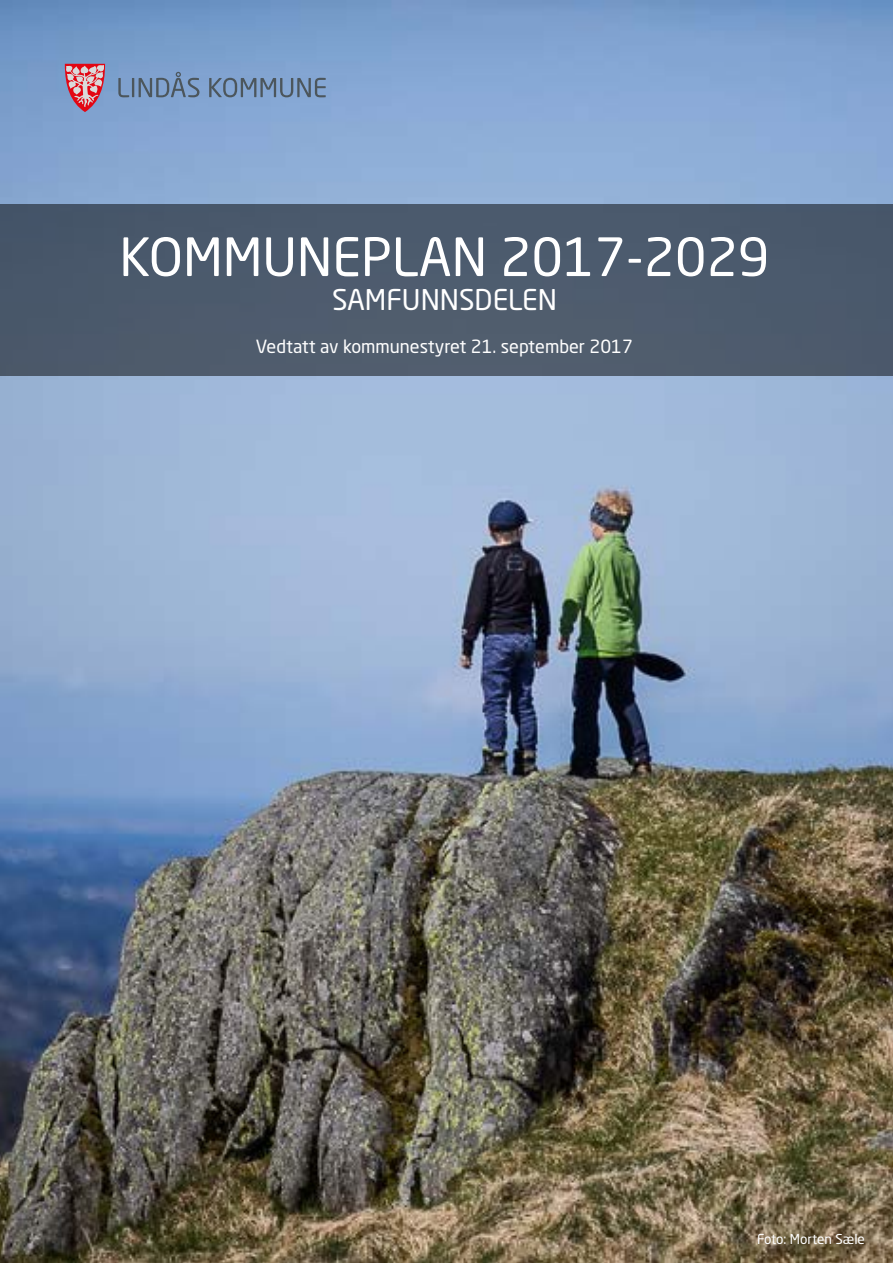
<style>
.page{position:relative;width:893px;height:1263px;background:#fff}
.page>*{position:absolute;margin:0;border:0;box-sizing:border-box;transform-origin:0 0}
.t1{font:52.05px "Neo Sans Std";color:#fff}
.t2{font:28.2px "Neo Sans Std";color:#fff}
.t3{font:18px "Neo Sans Std";color:#fff}
.t4{font:13.5px "Neo Sans Std";color:#fff}
</style>
<div class="page">
<img style="left:0;top:0;width:893px;height:1263px">
<div style="left:0;top:204px;width:893px;height:171px;background:#4c5a6d"></div>
<svg style="left:65px;top:64px;width:40px;height:48px;background:#c67b8b"></svg>
<svg style="left:118px;top:72px;width:81px;height:25px;background:#718db0"></svg>
<svg style="left:209px;top:78px;width:117px;height:19px;background:#6f88a8"></svg>
<h1 class="t1" style="left:119px;top:225px;width:652px">KOMMUNEPLAN 2017-2029</h1>
<h2 class="t2" style="left:332px;top:282px;width:226px">SAMFUNNSDELEN</h2>
<p class="t3" style="left:256px;top:335px;width:379px">Vedtatt av kommunestyret 21. september 2017</p>
<p class="t4" style="left:757px;top:1230px;width:109px">Foto: Morten Sæle</p>
</div>
